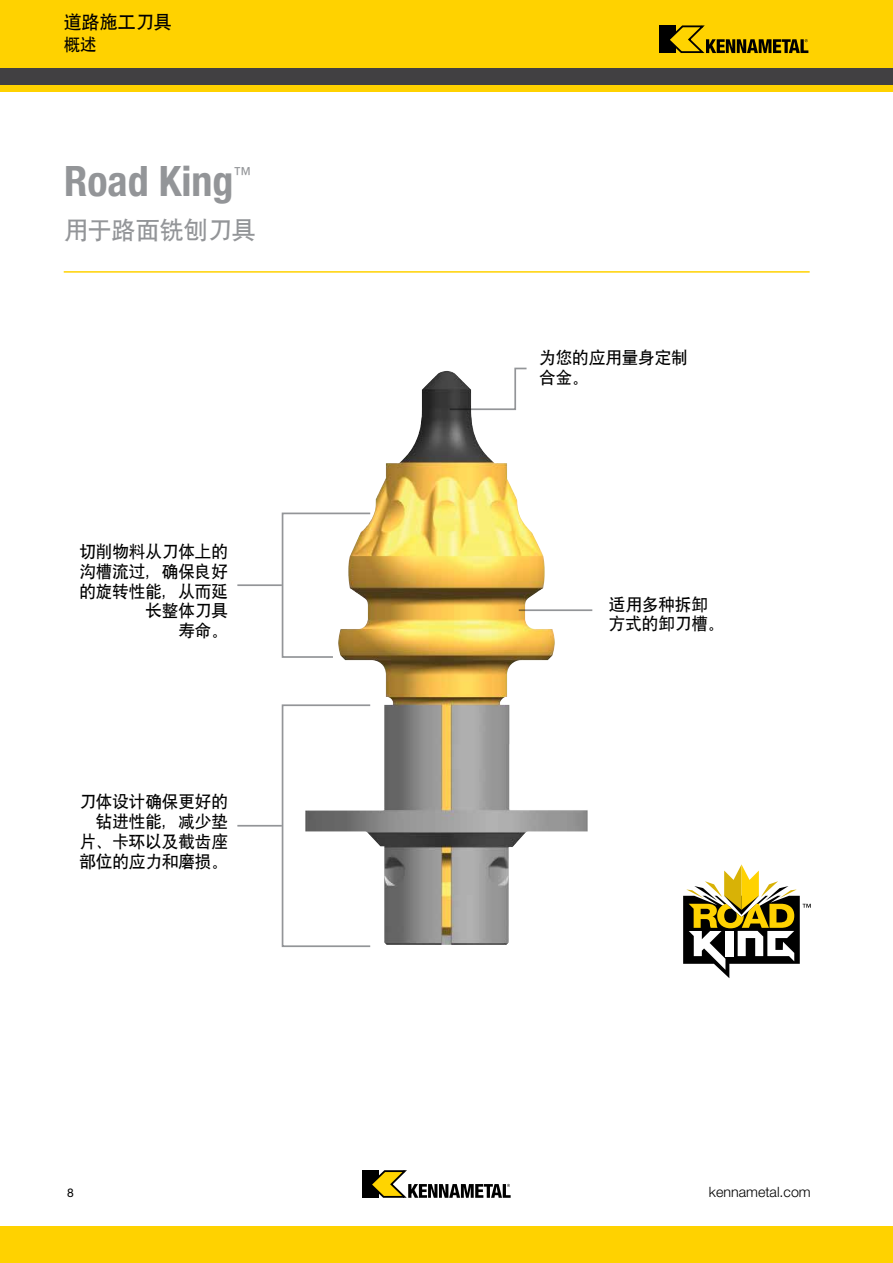
<style>
.page{position:relative;width:893px;height:1263px;background:#fff}
.page>*{position:absolute;margin:0;border:0;box-sizing:border-box;transform-origin:0 0}
.t1{font:700 condensed 42px "Helvetica Neue LT Std";color:#939598}
.t2{font:24px "SIL Hei Med Jian";color:#939598}
.t3{font:18px "SIL Hei Med Jian";color:#000}
.t4{font:16.5px/19.8px "SIL Hei Med Jian";color:#000;text-align:right}
.t5{font:300 14.25px "Helvetica Neue LT Std";color:#000}
.t6{font:12px "Helvetica Neue LT Std";color:#000}
</style>
<div class="page">
<div style="left:0;top:0;width:893px;height:92px;background:#ffd200"></div>
<div style="left:0;top:1226px;width:893px;height:37px;background:#ffd200"></div>
<div style="left:659px;top:26px;width:17px;height:27px;background:#000"></div>
<svg style="left:666px;top:25px;width:142px;height:28px"></svg>
<div style="left:0;top:68px;width:893px;height:16px;background:#414042"></div>
<div style="left:362px;top:1170px;width:16px;height:28px;background:#000"></div>
<svg style="left:372px;top:1170px;width:139px;height:28px"></svg>
<img style="left:305px;top:371px;width:283px;height:574px">
<hr style="left:519px;top:609px;width:73px;height:2px;background:#939598">
<hr style="left:64px;top:271px;width:746px;height:2px;background:#ffd200">
<svg style="left:281px;top:512px;width:91px;height:147px"></svg>
<hr style="left:237px;top:584px;width:45px;height:2px;background:#939598">
<div style="left:282px;top:704px;width:89px;height:243px;border:2px solid #939598"></div>
<hr style="left:237px;top:825px;width:45px;height:1px;background:#939598">
<svg style="left:448px;top:367px;width:80px;height:44px"></svg>
<svg style="left:683px;top:864px;width:128px;height:114px"></svg>
<p class="t3" style="left:64px;top:10px;width:110px">道路施工刀具</p>
<p class="t4" style="left:64px;top:33px;width:34px">概述</p>
<h1 class="t1" style="left:64px;top:156px;width:188px">Road King<sup>™</sup></h1>
<h2 class="t2" style="left:64px;top:213px;width:194px">用于路面铣刨刀具</h2>
<p class="t4" style="left:79px;top:540px;width:150px">切削物料从刀体上的沟槽流过，确保良好的旋转性能，从而延长整体刀具<br>寿命。</p>
<p class="t4" style="left:79px;top:790px;width:150px">刀体设计确保更好的钻进性能，减少垫片、卡环以及截齿座部位的应力和磨损。</p>
<p class="t4" style="left:539px;top:346px;width:150px;text-align:left">为您的应用量身定制合金。</p>
<p class="t4" style="left:609px;top:593px;width:117px;text-align:left">适用多种拆卸方式的卸刀槽。</p>
<p class="t6" style="left:67px;top:1185px;width:8px">8</p>
<p class="t5" style="left:709px;top:1183px;width:103px">kennametal.com</p>
</div>
